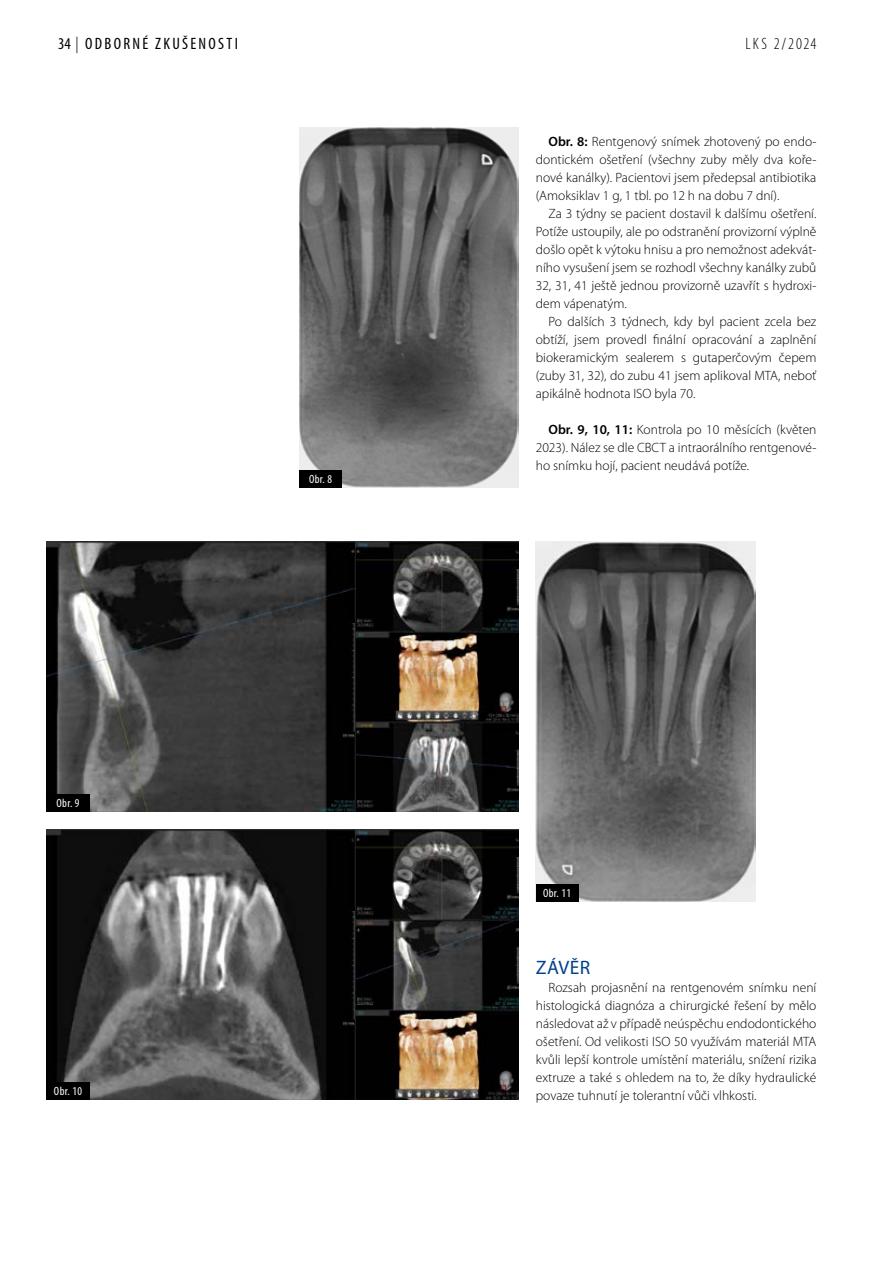
<style>
.page{position:relative;width:893px;height:1263px;background:#fff}
.page>*{position:absolute;margin:0;border:0;box-sizing:border-box;transform-origin:0 0}
.t1{font:19.5px "Myriad Pro";letter-spacing:.02em;color:#004289}
.t2{font:condensed 16.5px "Myriad Pro";letter-spacing:.14em;color:#000}
.t3{font:300 condensed 16.5px "Myriad Pro";letter-spacing:.12em;color:#000}
.t4{font:300 13.5px/18px "Myriad Pro";color:#000;text-align:justify}
.t5{font:condensed 12px "Myriad Pro";letter-spacing:.03em;color:#fff}
.s1{font-weight:300}
.s2{font-weight:600}
</style>
<div class="page">
<img style="left:47px;top:542px;width:472px;height:270px">
<img style="left:47px;top:830px;width:472px;height:270px">
<img style="left:536px;top:542px;width:219px;height:360px">
<div style="left:47px;top:794px;width:42px;height:18px;background:#000"></div>
<div style="left:47px;top:1082px;width:42px;height:18px;background:#000"></div>
<div style="left:536px;top:884px;width:42px;height:18px;background:#000"></div>
<img style="left:299px;top:128px;width:220px;height:360px">
<div style="left:299px;top:470px;width:43px;height:18px;background:#000"></div>
<p class="t2" style="left:58px;top:35px;width:181px">34 <span class="s1">|</span> ODBORNÉ ZKUŠENOSTI</p>
<p class="t3" style="left:745px;top:35px;width:73px">LKS 2/2024</p>
<p class="t5" style="left:56px;top:796px;width:25px">Obr. 9</p>
<p class="t5" style="left:54px;top:1084px;width:30px">Obr. 10</p>
<p class="t5" style="left:309px;top:473px;width:25px">Obr. 8</p>
<p class="t4" style="left:536px;top:132px;width:282px;text-indent:13px"><span class="s2">Obr. 8:</span> Rentgenový snímek zhotovený po endo&shy;dontickém ošetření (všechny zuby měly dva koře&shy;nové kanálky). Pacientovi jsem předepsal antibiotika (Amoksiklav 1 g, 1 tbl. po 12 h na dobu 7 dní).</p>
<p class="t4" style="left:536px;top:204px;width:282px;text-indent:13px">Za 3 týdny se pacient dostavil k dalšímu ošetření.<br>Potíže ustoupily, ale po odstranění provizorní výplně došlo opět k výtoku hnisu a pro nemožnost adekvát&shy;ního vysušení jsem se rozhodl všechny kanálky zubů 32, 31, 41 ještě jednou provizorně uzavřít s hydroxi&shy;dem vápenatým.</p>
<p class="t4" style="left:536px;top:312px;width:282px;text-indent:13px">Po dalších 3 týdnech, kdy byl pacient zcela bez obtíží, jsem provedl finální opracování a zaplnění biokeramickým sealerem s gutaperčovým čepem (zuby 31, 32), do zubu 41 jsem aplikoval MTA, neboť apikálně hodnota ISO byla 70.</p>
<p class="t4" style="left:536px;top:420px;width:282px;text-indent:13px"><span class="s2">Obr. 9, 10, 11:</span> Kontrola po 10 měsících (květen 2023). Nález se dle CBCT a intraorálního rentgenové&shy;ho snímku hojí, pacient neudává potíže.</p>
<p class="t5" style="left:543px;top:886px;width:30px">Obr. 11</p>
<h1 class="t1" style="left:536px;top:955px;width:56px">ZÁVĚR</h1>
<p class="t4" style="left:536px;top:978px;width:282px;text-indent:13px">Rozsah projasnění na rentgenovém snímku není histologická diagnóza a chirurgické řešení by mělo následovat až v případě neúspěchu endodontického ošetření. Od velikosti ISO 50 využívám materiál MTA kvůli lepší kontrole umístění materiálu, snížení rizika extruze a také s ohledem na to, že díky hydraulické povaze tuhnutí je tolerantní vůči vlhkosti.</p>
</div>
